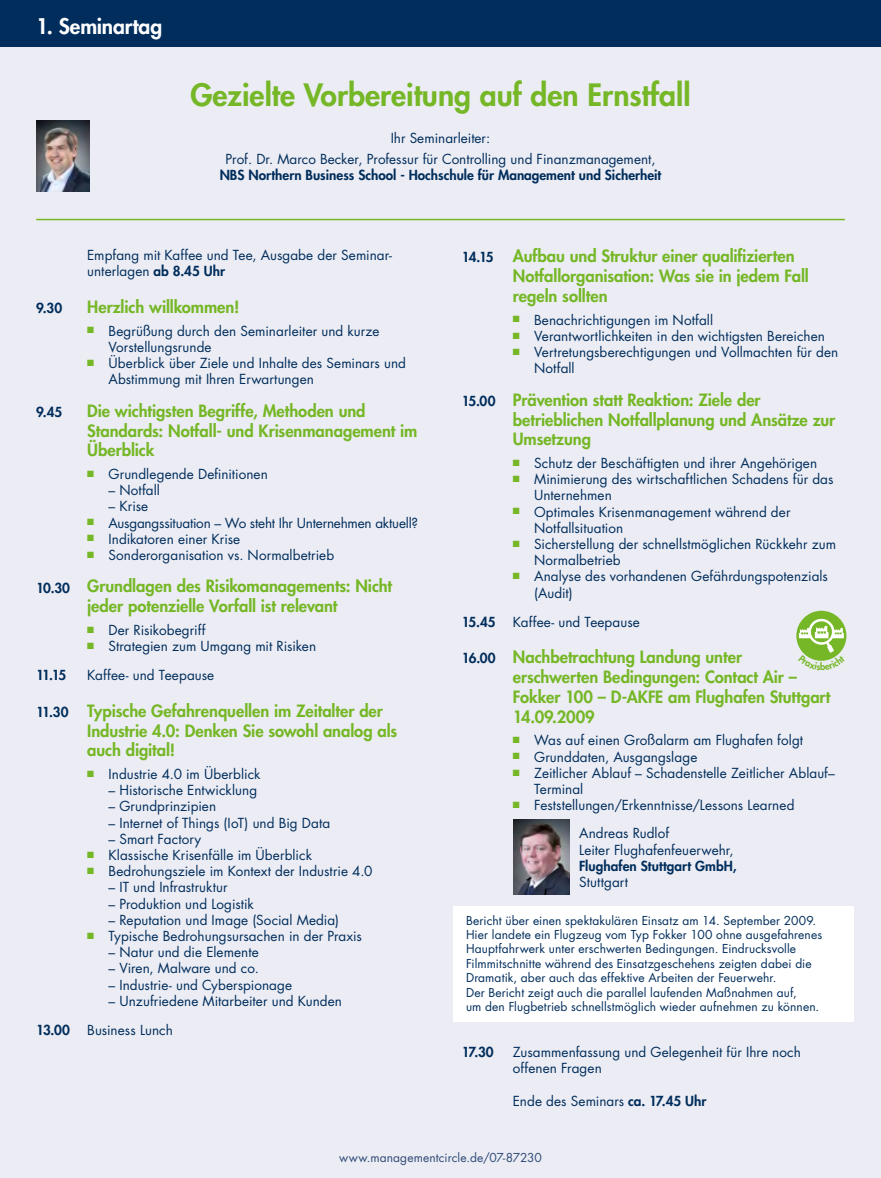
<style>
.page{position:relative;width:881px;height:1178px;background:#fff}
.page>*{position:absolute;margin:0;border:0;box-sizing:border-box;transform-origin:0 0}
.t1{font:800 30px "Futura Std";color:#75b726}
.t2{font:800 21px "Futura Std";letter-spacing:-.005em;color:#fff}
.t3{font:800 16.5px/19.8px "Futura Std";letter-spacing:-.005em;color:#75b726}
.t4{font:13.5px/16.2px "Futura Std";letter-spacing:.005em;color:#002d5c}
.t5{font:800 13.5px "Futura Std";color:#002d5c}
.t6{font:13.5px "Futura Std";letter-spacing:-.015em;color:#002d5c}
.t7{font:12px/14.4px "Futura Std";letter-spacing:.01em;color:#002d5c}
.t8{font:12px "Futura Std";letter-spacing:.01em;color:#2d4977}
.s1{font-weight:800}
.s2{font-size:13.5px;color:#002d5c}
</style>
<div class="page">
<div style="left:0;top:0;width:880px;height:1178px;background:#ecedf4"></div>
<div style="left:0;top:0;width:880px;height:47px;background:#002d5c"></div>
<hr style="left:36px;top:219px;width:808px;height:1px;background:#75b726">
<div style="left:453px;top:906px;width:400px;height:116px;background:#fff"></div>
<img style="left:513px;top:819px;width:56px;height:76px">
<div style="left:796px;top:611px;width:50px;height:50px;background:#75b726;border-radius:50%"></div>
<img style="left:36px;top:121px;width:54px;height:70px">
<svg style="left:797px;top:617px;width:47px;height:44px"></svg>
<h2 class="t2" style="left:36px;top:13px;width:127px">1. Seminartag</h2>
<h1 class="t1" style="left:190px;top:75px;width:501px">Gezielte Vorbereitung auf den Ernstfall</h1>
<p class="t4" style="left:225px;top:128px;width:431px;line-height:20.4px;text-align:center">Ihr Seminarleiter:<br>Prof. Dr. Marco Becker, Professur für Controlling und Finanzmanagement,</p>
<p class="t5" style="left:219px;top:166px;width:443px">NBS Northern Business School - Hochschule für Management und Sicherheit</p>
<p class="t4" style="left:87px;top:247px;width:306px">Empfang mit Kaffee und Tee, Ausgabe der Seminar&shy;unterlagen <span class="s1">ab 8.45 Uhr</span></p>
<p class="t5" style="left:36px;top:299px;width:27px">9.30</p>
<p class="t3" style="left:87px;top:297px;width:154px">Herzlich willkommen!</p>
<p class="t4" style="left:108px;top:323px;width:272px;text-indent:-21px"><sup>■</sup> Begrüßung durch den Seminarleiter und kurze<br>Vorstellungsrunde</p>
<p class="t4" style="left:108px;top:355px;width:299px;text-indent:-21px"><sup>■</sup> Überblick über Ziele und Inhalte des Seminars und<br>Abstimmung mit Ihren Erwartungen</p>
<p class="t5" style="left:36px;top:403px;width:28px">9.45</p>
<p class="t3" style="left:87px;top:401px;width:331px">Die wichtigsten Begriffe, Methoden und<br>Standards: Notfall- und Krisenmanagement im<br>Überblick</p>
<p class="t4" style="left:87px;top:466px;width:182px"><sup>■</sup> Grundlegende Definitionen</p>
<p class="t4" style="left:108px;top:482px;width:53px">– Notfall</p>
<p class="t4" style="left:108px;top:498px;width:41px">– Krise</p>
<p class="t6" style="left:87px;top:514px;width:332px"><sup>■</sup> Ausgangssituation – Wo steht Ihr Unternehmen aktuell?</p>
<p class="t4" style="left:87px;top:531px;width:154px"><sup>■</sup> Indikatoren einer Krise</p>
<p class="t4" style="left:87px;top:547px;width:248px"><sup>■</sup> Sonderorganisation vs. Normalbetrieb</p>
<p class="t3" style="left:36px;top:576px;width:357px;text-align:center"><span class="s2">10.30</span> Grundlagen des Risikomanagements: Nicht jeder potenzielle Vorfall ist relevant</p>
<p class="t4" style="left:87px;top:622px;width:120px"><sup>■</sup> Der Risikobegriff</p>
<p class="t4" style="left:87px;top:638px;width:230px"><sup>■</sup> Strategien zum Umgang mit Risiken</p>
<p class="t5" style="left:36px;top:666px;width:32px">11.15</p>
<p class="t4" style="left:87px;top:667px;width:128px">Kaffee- und Teepause</p>
<p class="t3" style="left:87px;top:701px;width:311px;text-indent:-51px"><span class="s2">11.30</span> Typische Gefahrenquellen im Zeitalter der<br>Industrie 4.0: Denken Sie sowohl analog als auch digital!</p>
<p class="t4" style="left:87px;top:766px;width:175px"><sup>■</sup> Industrie 4.0 im Überblick</p>
<p class="t4" style="left:108px;top:782px;width:150px">– Historische Entwicklung</p>
<p class="t4" style="left:108px;top:798px;width:109px">– Grundprinzipien</p>
<p class="t4" style="left:108px;top:815px;width:223px">– Internet of Things (IoT) und Big Data</p>
<p class="t4" style="left:108px;top:831px;width:94px">– Smart Factory</p>
<p class="t4" style="left:87px;top:847px;width:226px"><sup>■</sup> Klassische Krisenfälle im Überblick</p>
<p class="t4" style="left:87px;top:863px;width:286px"><sup>■</sup> Bedrohungsziele im Kontext der Industrie 4.0</p>
<p class="t4" style="left:108px;top:879px;width:121px">– IT und Infrastruktur</p>
<p class="t4" style="left:108px;top:896px;width:147px">– Produktion und Logistik</p>
<p class="t4" style="left:108px;top:912px;width:232px">– Reputation und Image (Social Media)</p>
<p class="t4" style="left:87px;top:928px;width:276px"><sup>■</sup> Typische Bedrohungsursachen in der Praxis</p>
<p class="t4" style="left:108px;top:944px;width:152px">– Natur und die Elemente</p>
<p class="t4" style="left:108px;top:960px;width:152px">– Viren, Malware und co.</p>
<p class="t4" style="left:108px;top:977px;width:185px">– Industrie- und Cyberspionage</p>
<p class="t4" style="left:108px;top:993px;width:235px">– Unzufriedene Mitarbeiter und Kunden</p>
<p class="t5" style="left:36px;top:1021px;width:35px">13.00</p>
<p class="t4" style="left:87px;top:1022px;width:87px">Business Lunch</p>
<p class="t3" style="left:512px;top:246px;width:297px;text-indent:-51px"><span class="s2">14.15</span> Aufbau und Struktur einer qualifizierten<br>Notfallorganisation: Was sie in jedem Fall regeln sollten</p>
<p class="t4" style="left:512px;top:312px;width:202px"><sup>■</sup> Benachrichtigungen im Notfall</p>
<p class="t4" style="left:512px;top:328px;width:313px"><sup>■</sup> Verantwortlichkeiten in den wichtigsten Bereichen</p>
<p class="t4" style="left:534px;top:344px;width:305px;text-indent:-21px"><sup>■</sup> Vertretungsberechtigungen und Vollmachten für den<br>Notfall</p>
<p class="t3" style="left:512px;top:390px;width:324px;text-indent:-51px"><span class="s2">15.00</span> Prävention statt Reaktion: Ziele der betrieblichen Notfallplanung und Ansätze zur<br>Umsetzung</p>
<p class="t4" style="left:512px;top:455px;width:306px"><sup>■</sup> Schutz der Beschäftigten und ihrer Angehörigen</p>
<p class="t4" style="left:534px;top:471px;width:301px;text-indent:-21px"><sup>■</sup> Minimierung des wirtschaftlichen Schadens für das<br>Unternehmen</p>
<p class="t4" style="left:534px;top:504px;width:258px;text-indent:-21px"><sup>■</sup> Optimales Krisenmanagement während der<br>Notfallsituation</p>
<p class="t4" style="left:534px;top:536px;width:303px;text-indent:-21px"><sup>■</sup> Sicherstellung der schnellstmöglichen Rückkehr zum<br>Normalbetrieb</p>
<p class="t4" style="left:534px;top:568px;width:295px;text-indent:-21px"><sup>■</sup> Analyse des vorhandenen Gefährdungspotenzials (Audit)</p>
<p class="t5" style="left:461px;top:613px;width:35px">15.45</p>
<p class="t4" style="left:512px;top:614px;width:128px">Kaffee- und Teepause</p>
<p class="t3" style="left:512px;top:647px;width:319px;text-indent:-51px"><span class="s2">16.00</span> Nachbetrachtung Landung unter erschwerten Bedingungen: Contact Air – Fokker 100 – D-AKFE am Flughafen Stuttgart 14.09.2009</p>
<p class="t4" style="left:512px;top:732px;width:292px"><sup>■</sup> Was auf einen Großalarm am Flughafen folgt</p>
<p class="t4" style="left:512px;top:749px;width:186px"><sup>■</sup> Grunddaten, Ausgangslage</p>
<p class="t4" style="left:534px;top:765px;width:302px;text-indent:-21px"><sup>■</sup> Zeitlicher Ablauf – Schadenstelle Zeitlicher Ablauf–<br>Terminal</p>
<p class="t4" style="left:579px;top:791px;width:217px;line-height:28.2px;text-indent:-66px"><sup>■</sup> Feststellungen/Erkenntnisse/Lessons Learned<br>Andreas Rudlof</p>
<p class="t4" style="left:579px;top:842px;width:156px">Leiter Flughafenfeuerwehr,</p>
<p class="t5" style="left:579px;top:857px;width:159px">Flughafen Stuttgart GmbH,</p>
<p class="t4" style="left:579px;top:874px;width:50px">Stuttgart</p>
<p class="t7" style="left:466px;top:913px;width:357px">Bericht über einen spektakulären Einsatz am 14. September 2009.<br>Hier landete ein Flugzeug vom Typ Fokker 100 ohne ausgefahrenes Hauptfahrwerk unter erschwerten Bedingungen. Eindrucksvolle Filmmitschnitte während des Einsatzgeschehens zeigten dabei die Dramatik, aber auch das effektive Arbeiten der Feuerwehr.<br>Der Bericht zeigt auch die parallel laufenden Maßnahmen auf,<br>um den Flugbetrieb schnellstmöglich wieder aufnehmen zu können.</p>
<p class="t5" style="left:461px;top:1043px;width:33px">17.30</p>
<p class="t4" style="left:512px;top:1044px;width:289px">Zusammenfassung und Gelegenheit für Ihre noch offenen Fragen</p>
<p class="t4" style="left:512px;top:1093px;width:195px">Ende des Seminars <span class="s1">ca. 17.45 Uhr</span></p>
<p class="t8" style="left:339px;top:1149px;width:204px">www.managementcircle.de/07-87230</p>
</div>
